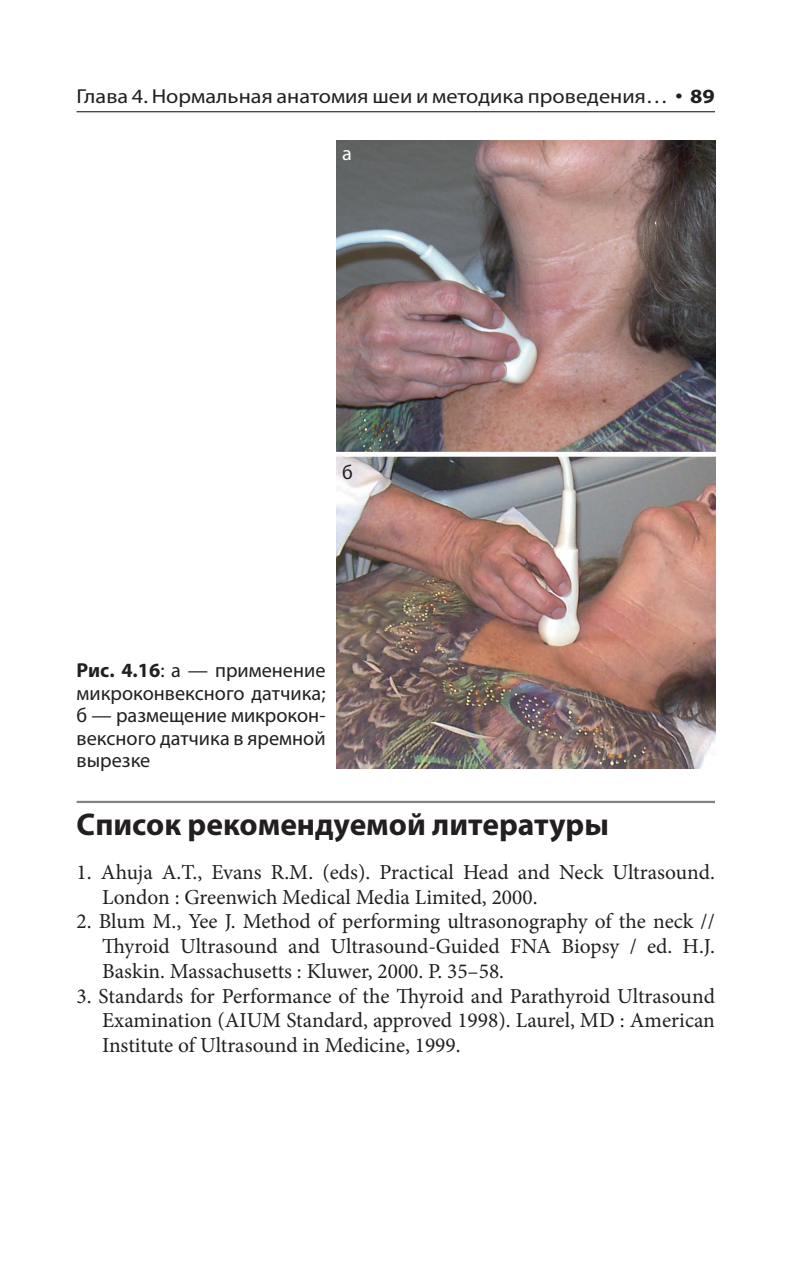
<style>
.page{position:relative;width:798px;height:1276px;background:#fff}
.page>*{position:absolute;margin:0;border:0;box-sizing:border-box;transform-origin:0 0}
.t1{font:700 31.5px "Myriad Pro";color:#231f20}
.t2{font:21.38px/24.8px "Minion Pro";color:#231f20;text-align:justify}
.t3{font:20.25px/22.5px "Myriad Pro";color:#231f20;text-align:justify}
.t4{font:20.25px "Myriad Pro";color:#231f20;scale:1.1 1}
.t5{font:20.25px "Myriad Pro";color:#fff}
.s1{font-weight:700;font-size:27px}
.s2{font-weight:700}
</style>
<div class="page">
<hr style="left:77px;top:111px;width:637px;height:1px;background:#231f20">
<img style="left:336px;top:140px;width:378px;height:629px">
<hr style="left:77px;top:801px;width:637px;height:2px;background:#808285">
<p class="t4" style="left:77px;top:89px;width:581px">Глава 4. Нормальная анатомия шеи и методика проведения… <span class="s1">∙</span> <span class="s2">89</span></p>
<p class="t5" style="left:342px;top:145px;width:11px">а</p>
<p class="t3" style="left:342px;top:462px;width:12px">б</p>
<p class="t3" style="left:77px;top:661px;width:250px"><span class="s2">Рис. 4.16</span>: a — применение микроконвексного датчика; б — размещение микрокон&shy;вексного датчика в яремной вырезке</p>
<h1 class="t1" style="left:77px;top:812px;width:533px">Список рекомендуемой литературы</h1>
<p class="t2" style="left:102px;top:861px;width:614px;text-indent:-26px">1. Ahuja A.T., Evans R.M. (eds). Practical Head and Neck Ultrasound.<br>London : Greenwich Medical Media Limited, 2000.</p>
<p class="t2" style="left:102px;top:911px;width:614px;text-indent:-26px">2. Blum M., Yee J. Method of performing ultrasonography of the neck // Thyroid Ultrasound and Ultrasound-Guided FNA Biopsy / ed. H.J.<br>Baskin. Massachusetts : Kluwer, 2000. P. 35–58.</p>
<p class="t2" style="left:102px;top:985px;width:614px;text-indent:-26px">3. Standards for Performance of the Thyroid and Parathyroid Ultrasound Examination (AIUM Standard, approved 1998). Laurel, MD : American Institute of Ultrasound in Medicine, 1999.</p>
</div>
